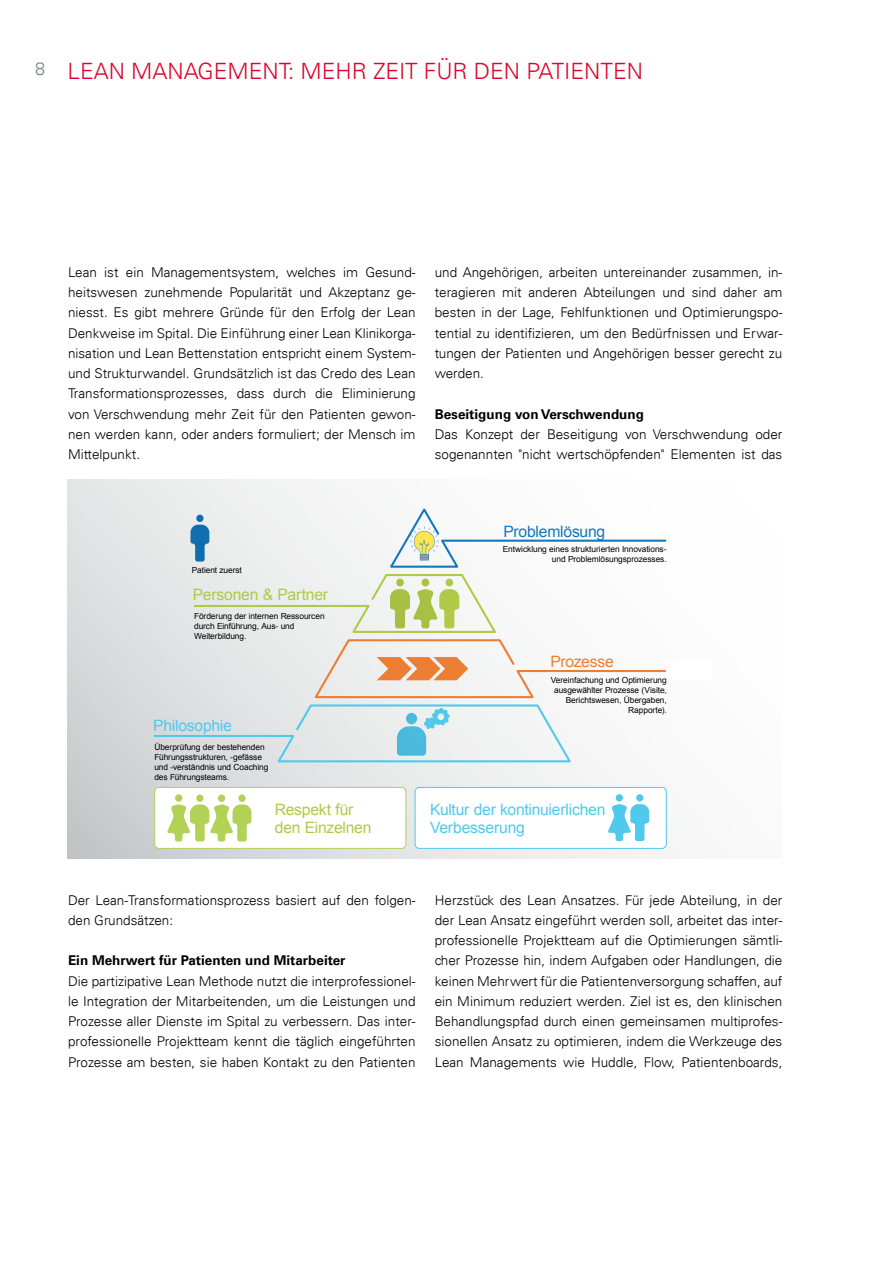
<style>
.page{position:relative;width:893px;height:1263px;background:#fff}
.page>*{position:absolute;margin:0;border:0;box-sizing:border-box;transform-origin:0 0}
.t1{font:300 22.5px "Univers LT";color:#db052c}
.t2{font:15.6px/18.8px "Arial";letter-spacing:-.015em;color:#50c9ed}
.t3{font:15.6px/18.8px "Arial";letter-spacing:-.015em;color:#b1c946}
.t4{font:15.6px "Arial";letter-spacing:-.015em;color:#1278be}
.t5{font:15.6px "Arial";letter-spacing:-.015em;color:#ec7e33}
.t6{font:300 13.5px/20.2px "Univers LT";color:#000;text-align:justify}
.t7{font:700 13.5px "Univers LT";color:#000}
.t8{font:8.4px/10.1px "Arial";letter-spacing:-.01em;color:#000;text-align:right}
.s1{font-size:18px;color:#778186}
</style>
<div class="page">
<svg style="left:68px;top:479px;width:600px;height:380px"></svg>
<div style="left:155px;top:787px;width:251px;height:61px;background:#fff;border-radius:4px"></div>
<div style="left:155px;top:787px;width:251px;height:61px;border:1px solid #b1d254;border-radius:4px"></div>
<div style="left:415px;top:787px;width:251px;height:61px;background:#fff;border-radius:4px"></div>
<div style="left:415px;top:787px;width:251px;height:61px;border:1px solid #50c9ed;border-radius:4px"></div>
<div style="left:196px;top:794px;width:7px;height:8px;background:#b1d254;border-radius:50%"></div>
<div style="left:218px;top:794px;width:7px;height:8px;background:#b1d254;border-radius:50%"></div>
<div style="left:175px;top:794px;width:7px;height:8px;background:#b1d254;border-radius:50%"></div>
<div style="left:238px;top:794px;width:8px;height:8px;background:#b1d254;border-radius:50%"></div>
<svg style="left:167px;top:804px;width:84px;height:37px"></svg>
<div style="left:616px;top:794px;width:7px;height:7px;background:#50c9ed;border-radius:50%"></div>
<div style="left:636px;top:794px;width:7px;height:7px;background:#50c9ed;border-radius:50%"></div>
<svg style="left:608px;top:804px;width:41px;height:37px"></svg>
<svg style="left:152px;top:505px;width:516px;height:258px"></svg>
<h1 class="t1" style="left:35px;top:57px;width:609px"><span class="s1">8</span> LEAN MANAGEMENT: MEHR ZEIT FÜR DEN PATIENTEN</h1>
<p class="t6" style="left:68px;top:262px;width:349px">Lean ist ein Managementsystem, welches im Gesund&shy;heitswesen zunehmende Popularität und Akzeptanz ge&shy;niesst. Es gibt mehrere Gründe für den Erfolg der Lean Denkweise im Spital. Die Einführung einer Lean Klinikorga&shy;nisation und Lean Bettenstation entspricht einem System&shy;und Strukturwandel. Grundsätzlich ist das Credo des Lean Transformationsprozesses, dass durch die Eliminierung von Verschwendung mehr Zeit für den Patienten gewon&shy;nen werden kann, oder anders formuliert; der Mensch im Mittelpunkt.</p>
<p class="t6" style="left:435px;top:262px;width:349px">und Angehörigen, arbeiten untereinander zusammen, in&shy;teragieren mit anderen Abteilungen und sind daher am besten in der Lage, Fehlfunktionen und Optimierungspo&shy;tential zu identifizieren, um den Bedürfnissen und Erwar&shy;tungen der Patienten und Angehörigen besser gerecht zu werden.</p>
<p class="t7" style="left:435px;top:406px;width:211px">Beseitigung von Verschwendung</p>
<p class="t6" style="left:435px;top:424px;width:349px">Das Konzept der Beseitigung von Verschwendung oder sogenannten "nicht wertschöpfenden" Elementen ist das</p>
<p class="t8" style="left:192px;top:565px;width:52px">Patient zuerst</p>
<p class="t3" style="left:193px;top:585px;width:137px">Personen &amp; Partner</p>
<p class="t8" style="left:194px;top:611px;width:132px;text-align:left">Förderung der internen Ressourcen durch Einführung, Aus- und<br>Weiterbildung.</p>
<p class="t2" style="left:153px;top:716px;width:80px">Philosophie</p>
<p class="t8" style="left:154px;top:742px;width:116px;text-align:left">Überprüfung der bestehenden<br>Führungsstrukturen, -gefässe und -verständnis und Coaching des Führungsteams.</p>
<p class="t4" style="left:503px;top:521px;width:103px">Problemlösung</p>
<p class="t8" style="left:503px;top:544px;width:165px">Entwicklung eines strukturierten Innovations&shy;und Problemlösungsprozesses.</p>
<p class="t5" style="left:550px;top:651px;width:65px">Prozesse</p>
<p class="t8" style="left:551px;top:675px;width:117px">Vereinfachung und Optimierung ausgewählter Prozesse (Visite,<br>Berichtswesen, Übergaben,<br>Rapporte).</p>
<p class="t3" style="left:275px;top:800px;width:98px">Respekt für den Einzelnen</p>
<p class="t2" style="left:430px;top:800px;width:177px">Kultur der kontinuierlichen<br>Verbesserung</p>
<p class="t6" style="left:68px;top:890px;width:349px">Der Lean-Transformationsprozess basiert auf den folgen&shy;den Grundsätzen:</p>
<p class="t7" style="left:68px;top:953px;width:279px">Ein Mehrwert für Patienten und Mitarbeiter</p>
<p class="t6" style="left:68px;top:971px;width:349px">Die partizipative Lean Methode nutzt die interprofessionel&shy;le Integration der Mitarbeitenden, um die Leistungen und Prozesse aller Dienste im Spital zu verbessern. Das inter&shy;professionelle Projektteam kennt die täglich eingeführten Prozesse am besten, sie haben Kontakt zu den Patienten</p>
<p class="t6" style="left:435px;top:890px;width:349px">Herzstück des Lean Ansatzes. Für jede Abteilung, in der der Lean Ansatz eingeführt werden soll, arbeitet das inter&shy;professionelle Projektteam auf die Optimierungen sämtli&shy;cher Prozesse hin, indem Aufgaben oder Handlungen, die keinen Mehrwert für die Patientenversorgung schaffen, auf ein Minimum reduziert werden. Ziel ist es, den klinischen Behandlungspfad durch einen gemeinsamen multiprofes&shy;sionellen Ansatz zu optimieren, indem die Werkzeuge des Lean Managements wie Huddle, Flow, Patientenboards,</p>
</div>
